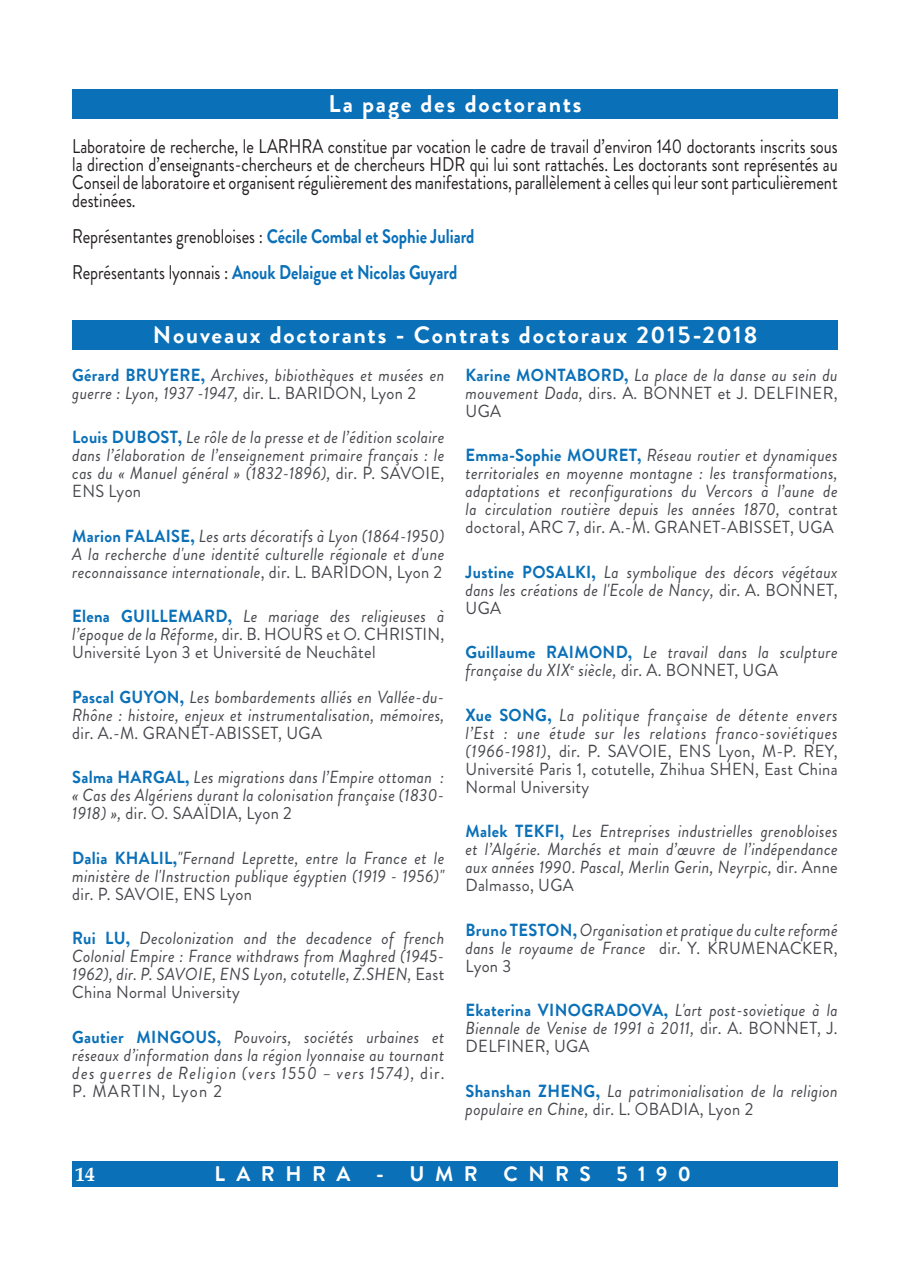
<style>
.page{position:relative;width:910px;height:1280px;background:#fff}
.page>*{position:absolute;margin:0;border:0;box-sizing:border-box;transform-origin:0 0}
.t1{font:700 24px "Brandon Grotesque";letter-spacing:.075em;color:#fff}
.t2{font:700 21px "Brandon Grotesque";letter-spacing:.5em;color:#fff}
.t3{font:19.8px/18px "Brandon Grotesque";color:#231f20;text-align:justify;scale:.83 1}
.t4{font:700 19.8px/36px "Brandon Grotesque";color:#0a70b8;scale:.83 1}
.t5{font:700 19.5px "Book Antiqua";color:#fff}
.t6{font:italic 17.55px/18px "Brandon Grotesque";letter-spacing:.02em;color:#46474c;text-align:justify;scale:.94 1}
.t7{font:17.55px/18px "Brandon Grotesque";letter-spacing:.02em;color:#46474c;text-align:justify;scale:.94 1}
.s1{font-weight:400;color:#231f20}
.s2{font-weight:700;font-style:normal;color:#0a70b8}
.s3{font-style:normal}
.s4{font-weight:700;color:#0a70b8}
.s5{font-style:italic}
</style>
<div class="page">
<div style="left:72px;top:89px;width:766px;height:30px;background:#0a70b8"></div>
<div style="left:72px;top:1161px;width:766px;height:25px;background:#0a70b8"></div>
<div style="left:72px;top:320px;width:766px;height:30px;background:#0a70b8"></div>
<h1 class="t1" style="left:328px;top:87px;width:255px">La page des doctorants</h1>
<p class="t3" style="left:72px;top:137px;width:924px">Laboratoire de recherche, le LARHRA constitue par vocation le cadre de travail d’environ 140 doctorants inscrits sous la direction d’enseignants-chercheurs et de chercheurs HDR qui lui sont rattachés. Les doctorants sont représentés au Conseil de laboratoire et organisent régulièrement des manifestations, parallèlement à celles qui leur sont particulièrement destinées.</p>
<p class="t4" style="left:72px;top:218px;width:486px"><span class="s1">Représentantes grenobloises :</span> Cécile Combal et Sophie Juliard<br><span class="s1">Représentants lyonnais :</span> Anouk Delaigue et Nicolas Guyard</p>
<h1 class="t1" style="left:153px;top:318px;width:606px">Nouveaux doctorants - Contrats doctoraux 2015-2018</h1>
<p class="t6" style="left:72px;top:366px;width:397px"><span class="s2">Gérard BRUYERE,</span> Archives, bibiothèques et musées en guerre : Lyon, 1937 -1947, <span class="s3">dir. L. BARIDON, Lyon 2</span></p>
<p class="t6" style="left:72px;top:428px;width:397px"><span class="s2">Louis DUBOST,</span> Le rôle de la presse et de l’édition scolaire dans l’élaboration de l’enseignement primaire français : le cas du « Manuel général » (1832-1896), <span class="s3">dir. P. SAVOIE, ENS Lyon</span></p>
<p class="t6" style="left:72px;top:527px;width:397px"><span class="s2">Marion FALAISE,</span> Les arts décoratifs à Lyon (1864-1950)<br>A la recherche d'une identité culturelle régionale et d'une reconnaissance internationale<span class="s3">, dir. L. BARIDON, Lyon 2</span></p>
<p class="t7" style="left:72px;top:607px;width:397px"><span class="s4">Elena GUILLEMARD,</span> <span class="s5">Le mariage des religieuses à l’époque de la Réforme,</span> dir. B. HOURS et O. CHRISTIN, Université Lyon 3 et Université de Neuchâtel</p>
<p class="t6" style="left:72px;top:688px;width:397px"><span class="s2">Pascal GUYON,</span> Les bombardements alliés en Vallée-du-<br>Rhône : histoire, enjeux et instrumentalisation, mémoires,</p>
<p class="t7" style="left:72px;top:724px;width:267px">dir. A.-M. GRANET-ABISSET, UGA</p>
<p class="t6" style="left:72px;top:768px;width:397px"><span class="s2">Salma HARGAL,</span> Les migrations dans l’Empire ottoman : « Cas des Algériens durant la colonisation française (1830- 1918) », <span class="s3">dir. O. SAAÏDIA, Lyon 2</span></p>
<p class="t6" style="left:72px;top:849px;width:397px"><span class="s2">Dalia KHALIL,</span>"Fernand Leprette, entre la France et le ministère de l'Instruction publique égyptien (1919 - 1956)"</p>
<p class="t7" style="left:72px;top:885px;width:193px">dir. P. SAVOIE, ENS Lyon</p>
<p class="t6" style="left:72px;top:929px;width:397px"><span class="s2">Rui LU,</span> Decolonization and the decadence of french Colonial Empire : France withdraws from Maghred (1945- 1962), dir. P. SAVOIE, ENS Lyon, cotutelle, Z.SHEN, <span class="s3">East China Normal University</span></p>
<p class="t6" style="left:72px;top:1028px;width:397px"><span class="s2">Gautier MINGOUS,</span> Pouvoirs, sociétés urbaines et réseaux d’information dans la région lyonnaise au tournant des guerres de Religion (vers 1550 – vers 1574), <span class="s3">dir.<br>P. MARTIN, Lyon 2</span></p>
<p class="t6" style="left:466px;top:366px;width:397px"><span class="s2">Karine MONTABORD,</span> La place de la danse au sein du mouvement Dada, <span class="s3">dirs. A. BONNET et J. DELFINER, UGA</span></p>
<p class="t6" style="left:466px;top:446px;width:397px"><span class="s2">Emma-Sophie MOURET,</span> Réseau routier et dynamiques territoriales en moyenne montagne : les transformations, adaptations et reconfigurations du Vercors à l’aune de la circulation routière depuis les années 1870, <span class="s3">contrat doctoral, ARC 7, dir. A.-M. GRANET-ABISSET, UGA</span></p>
<p class="t6" style="left:466px;top:563px;width:397px"><span class="s2">Justine POSALKI,</span> La symbolique des décors végétaux dans les créations de l'Ecole de Nancy, <span class="s3">dir. A. BONNET, UGA</span></p>
<p class="t6" style="left:466px;top:643px;width:397px"><span class="s2">Guillaume RAIMOND,</span> Le travail dans la sculpture française du XIX<sup>e</sup> siècle, <span class="s3">dir. A. BONNET, UGA</span></p>
<p class="t6" style="left:466px;top:706px;width:397px"><span class="s2">Xue SONG,</span> La politique française de détente envers l’Est : une étude sur les relations franco-soviétiques (1966-1981)<span class="s3">, dir. P. SAVOIE, ENS Lyon, M-P. REY, Université Paris 1, cotutelle, Zhihua SHEN, East China Normal University</span></p>
<p class="t6" style="left:466px;top:822px;width:397px"><span class="s2">Malek TEKFI,</span> Les Entreprises industrielles grenobloises et l’Algérie. Marchés et main d’œuvre de l’indépendance aux années 1990. Pascal, Merlin Gerin, Neyrpic, <span class="s3">dir. Anne Dalmasso, UGA</span></p>
<p class="t6" style="left:466px;top:921px;width:397px"><span class="s2">Bruno TESTON,</span> Organisation et pratique du culte reformé dans le royaume de France <span class="s3">dir. Y. KRUMENACKER, Lyon 3</span></p>
<p class="t6" style="left:466px;top:1001px;width:397px"><span class="s2">Ekaterina VINOGRADOVA,</span> L'art post-sovietique à la Biennale de Venise de 1991 à 2011, <span class="s3">dir. A. BONNET, J.<br>DELFINER, UGA</span></p>
<p class="t6" style="left:466px;top:1082px;width:397px"><span class="s2">Shanshan ZHENG,</span> La patrimonialisation de la religion populaire en Chine, <span class="s3">dir. L. OBADIA, Lyon 2</span></p>
<p class="t5" style="left:75px;top:1161px;width:21px">14</p>
<p class="t2" style="left:215px;top:1159px;width:478px">LARHRA - UMR CNRS 5190</p>
</div>
